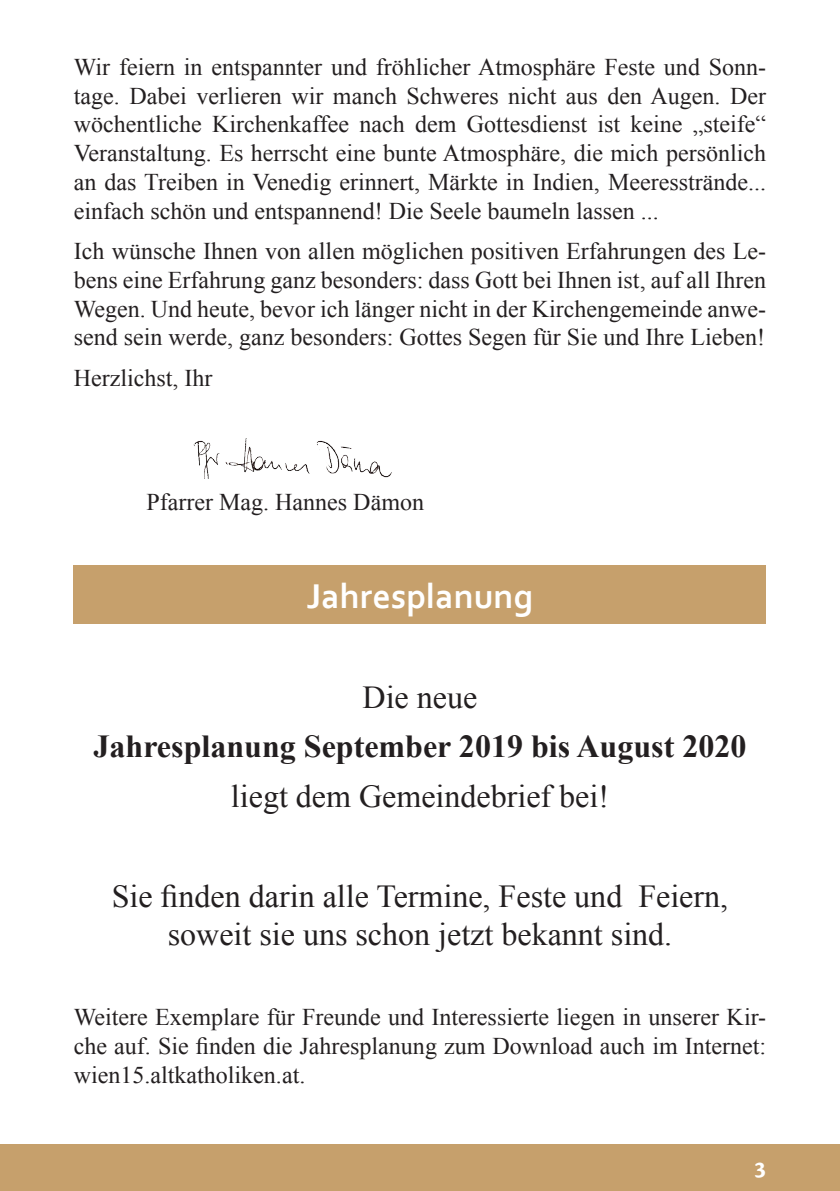
<style>
.page{position:relative;width:840px;height:1191px;background:#fff}
.page>*{position:absolute;margin:0;border:0;box-sizing:border-box;transform-origin:0 0}
.Überschrift_groß_neu{font:700 36px "Corbel";color:#fff}
.Kurz_gemeldet{font:32px/38.4px "Times New Roman";color:#231f20;text-align:center}
.Kurz_gemeldet-2{font:700 32px "Times New Roman";color:#231f20}
.Kurz_gemeldet-3{font:24px/28.8px "Times New Roman";color:#231f20;text-align:justify}
.t1{font:700 24px "Cronos Pro";color:#fff}
</style>
<div class="page">
<div style="left:0;top:1144px;width:839px;height:47px;background:#c6a06c"></div>
<div style="left:74px;top:566px;width:691px;height:58px;background:#c6a06c"></div>
<img style="left:193px;top:438px;width:199px;height:40px">
<p class="Kurz_gemeldet-3" style="left:74px;top:52px;width:693px">Wir feiern in entspannter und fröhlicher Atmosphäre Feste und Sonn&shy;tage. Dabei verlieren wir manch Schweres nicht aus den Augen. Der wöchentliche Kirchenkaffee nach dem Gottesdienst ist keine „steife“ Veranstaltung. Es herrscht eine bunte Atmosphäre, die mich persönlich an das Treiben in Venedig erinnert, Märkte in Indien, Meeresstrände... einfach schön und entspannend! Die Seele baumeln lassen ...</p>
<p class="Kurz_gemeldet-3" style="left:74px;top:236px;width:693px">Ich wünsche Ihnen von allen möglichen positiven Erfahrungen des Le&shy;bens eine Erfahrung ganz besonders: dass Gott bei Ihnen ist, auf all Ihren Wegen. Und heute, bevor ich länger nicht in der Kirchengemeinde anwe&shy;send sein werde, ganz besonders: Gottes Segen für Sie und Ihre Lieben!</p>
<p class="Kurz_gemeldet-3" style="left:74px;top:363px;width:140px">Herzlichst, Ihr</p>
<p class="Kurz_gemeldet-3" style="left:146px;top:487px;width:279px">Pfarrer Mag. Hannes Dämon</p>
<p class="Überschrift_groß_neu" style="left:306px;top:574px;width:228px">Jahresplanung</p>
<p class="Kurz_gemeldet" style="left:362px;top:677px;width:116px">Die neue</p>
<p class="Kurz_gemeldet-2" style="left:93px;top:724px;width:654px">Jahresplanung September 2019 bis August 2020</p>
<p class="Kurz_gemeldet" style="left:231px;top:776px;width:379px">liegt dem Gemeindebrief bei!</p>
<p class="Kurz_gemeldet" style="left:112px;top:876px;width:617px">Sie finden darin alle Termine, Feste und Feiern, soweit sie uns schon jetzt bekannt sind.</p>
<p class="Kurz_gemeldet-3" style="left:74px;top:1002px;width:693px">Weitere Exemplare für Freunde und Interessierte liegen in unserer Kir&shy;che auf. Sie finden die Jahresplanung zum Download auch im Internet: wien15.altkatholiken.at.</p>
<p class="t1" style="left:753px;top:1155px;width:13px">3</p>
</div>
